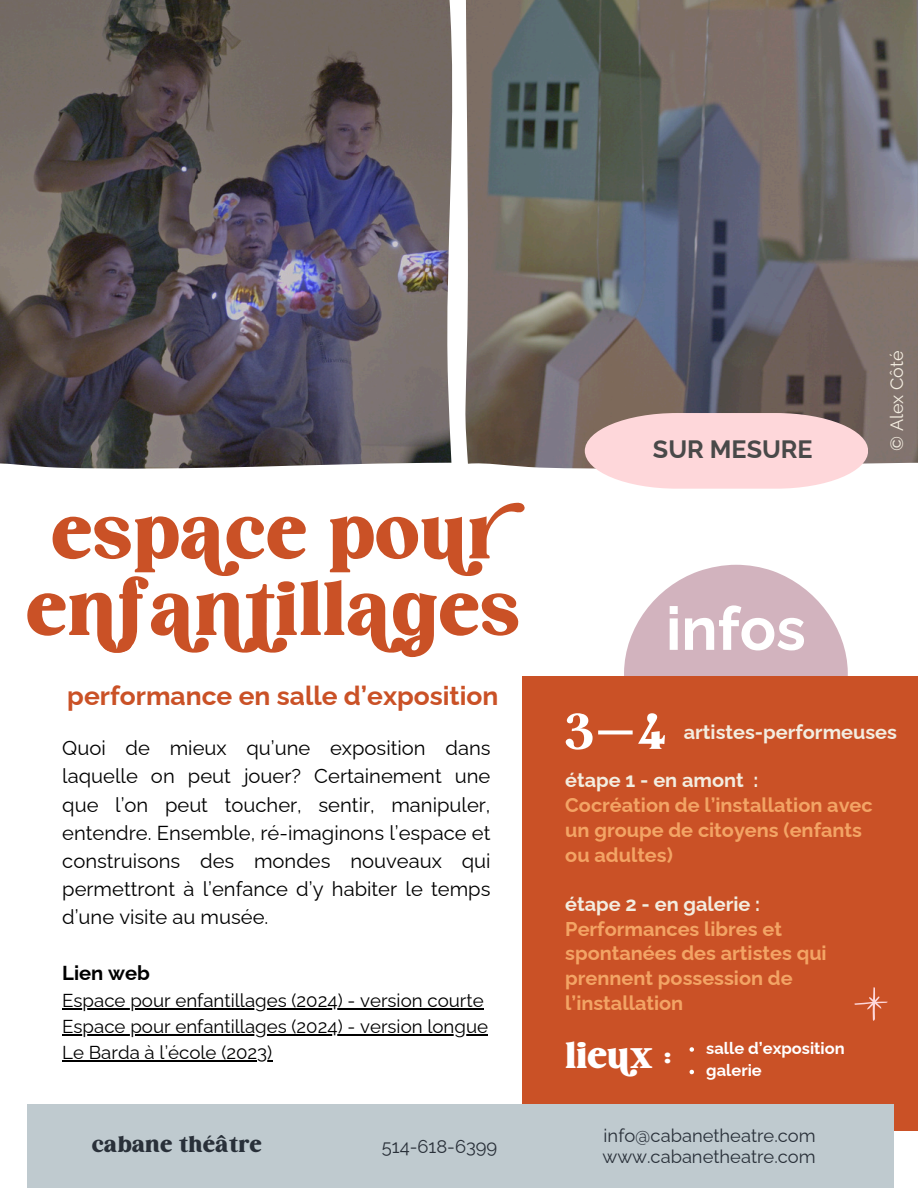
<style>
.page{position:relative;width:918px;height:1188px;background:#fff}
.page>*{position:absolute;margin:0;border:0;box-sizing:border-box;transform-origin:0 0}
.t1{font:81.9px/76.7px "HV Cocktail Alternates";color:#ca5126;text-align:center}
.t2{font:700 60px "Raleway";color:#fff}
.t3{font:52.95px "HV Cocktail Alternates";color:#fff}
.t4{font:39.75px "HV Cocktail Alternates";letter-spacing:-.015em;color:#fff}
.t5{font:700 26.4px "Raleway";color:#ca5126}
.t6{font:700 25.05px "Raleway";color:#494949}
.t7{font:24.3px "HV Cocktail";color:#293039}
.t8{font:20.25px/28.2px "Raleway";color:#000;text-align:justify}
.t9{font:700 20.25px "Raleway";color:#000}
.t10{font:700 19.95px/24.8px "Raleway";color:#f3a465}
.t11{font:700 19.95px "Raleway";color:#f3ede0}
.t12{font:18.75px "Raleway";color:#000}
.t13{font:18.3px "Raleway";color:#293039}
.t14{font:18px "Raleway";color:#f3ede0}
.t15{font:700 16.5px "Raleway";color:#fff}
</style>
<div class="page">
<img style="left:0;top:0;width:452px;height:469px">
<img style="left:466px;top:0;width:452px;height:469px">
<svg style="left:624px;top:565px;width:224px;height:112px"></svg>
<div style="left:522px;top:677px;width:396px;height:454px;background:#ca5126"></div>
<div style="left:27px;top:1104px;width:866px;height:84px;background:#bfcacf"></div>
<svg style="left:585px;top:413px;width:283px;height:76px;background:#f3d1d2"></svg>
<svg style="left:690px;top:1047px;width:4px;height:5px"></svg>
<svg style="left:690px;top:1070px;width:4px;height:4px"></svg>
<svg style="left:854px;top:987px;width:34px;height:34px"></svg>
<hr style="left:62px;top:1008px;width:422px;height:2px;background:#000">
<hr style="left:62px;top:1034px;width:426px;height:1px;background:#000">
<hr style="left:62px;top:1060px;width:210px;height:1px;background:#000">
<p class="t1" style="left:26px;top:501px;width:496px">espace pour enfantillages</p>
<p class="t5" style="left:67px;top:680px;width:433px">performance en salle d’exposition</p>
<p class="t8" style="left:62px;top:734px;width:430px">Quoi de mieux qu’une exposition dans laquelle on peut jouer? Certainement une que l’on peut toucher, sentir, manipuler, entendre. Ensemble, ré-imaginons l’espace et construisons des mondes nouveaux qui permettront à l’enfance d’y habiter le temps d’une visite au musée.</p>
<h6 class="t9" style="left:62px;top:961px;width:89px">Lien web</h6>
<p class="t12" style="left:62px;top:990px;width:423px">Espace pour enfantillages (2024) - version courte</p>
<p class="t12" style="left:62px;top:1016px;width:427px">Espace pour enfantillages (2024) - version longue</p>
<p class="t12" style="left:62px;top:1041px;width:212px">Le Barda à l’école (2023)</p>
<h5 class="t6" style="left:653px;top:434px;width:161px">SUR MESURE</h5>
<p class="t2" style="left:666px;top:593px;width:141px">infos</p>
<p class="t14" style="left:886px;top:451px;width:102px;rotate:-90deg">© Alex Côté</p>
<p class="t3" style="left:565px;top:714px;width:103px">3-4</p>
<h1 class="t11" style="left:684px;top:720px;width:215px">artistes-performeuses</h1>
<p class="t11" style="left:565px;top:769px;width:195px">étape 1 - en amont :</p>
<p class="t10" style="left:565px;top:793px;width:309px">Cocréation de l’installation avec un groupe de citoyens (enfants ou adultes)</p>
<p class="t11" style="left:565px;top:892px;width:196px">étape 2 - en galerie :</p>
<p class="t10" style="left:565px;top:916px;width:263px">Performances libres et spontanées des artistes qui prennent possession de l’installation</p>
<h2 class="t4" style="left:565px;top:1042px;width:109px">lieux :</h2>
<h3 class="t15" style="left:706px;top:1038px;width:140px">salle d’exposition</h3>
<p class="t15" style="left:706px;top:1061px;width:57px">galerie</p>
<p class="t7" style="left:92px;top:1136px;width:172px">cabane théâtre</p>
<h4 class="t13" style="left:604px;top:1125px;width:214px">info@cabanetheatre.com</h4>
<p class="t13" style="left:382px;top:1136px;width:117px">514-618-6399</p>
<p class="t13" style="left:602px;top:1146px;width:215px">www.cabanetheatre.com</p>
</div>
